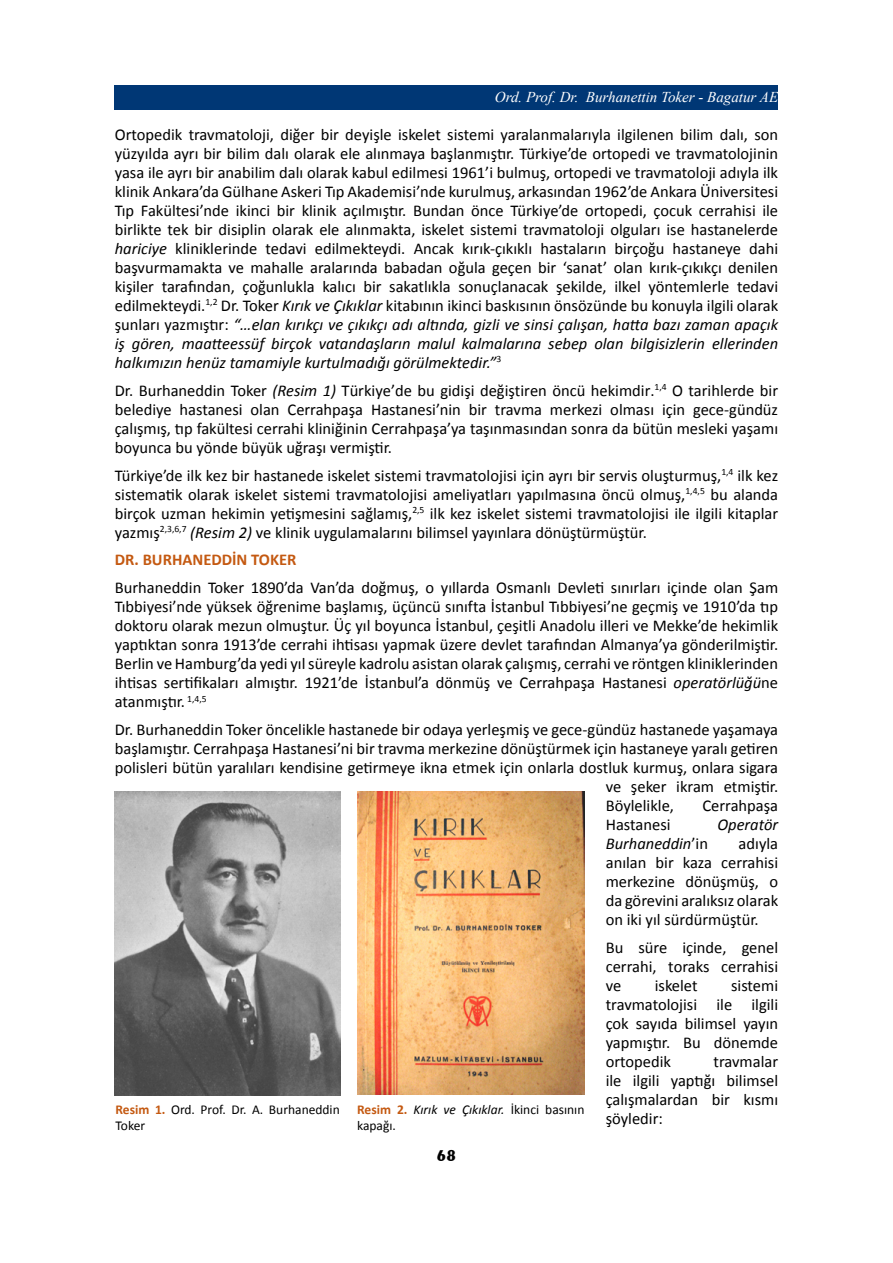
<style>
.page{position:relative;width:893px;height:1263px;background:#fff}
.page>*{position:absolute;margin:0;border:0;box-sizing:border-box;transform-origin:0 0}
.t1{font:16.5px/18.9px "Calibri";color:#000;text-align:justify}
.t2{font:italic 16.5px "Calibri";color:#000}
.t3{font:700 16.5px "Calibri";color:#c45911}
.t4{font:700 16.5px "Exotic 350 BT";color:#000}
.t5{font:italic 15px "Times New Roman";color:#fff}
.t6{font:13.5px/16.2px "Calibri";color:#000}
.s1{font-style:italic}
.s2{font-style:normal}
.s3{font-weight:700;color:#c45911}
</style>
<div class="page">
<div style="left:115px;top:85px;width:663px;height:24px;background:#003775"></div>
<img style="left:115px;top:792px;width:226px;height:303px">
<img style="left:357px;top:792px;width:227px;height:303px">
<p class="t5" style="left:495px;top:86px;width:285px">Ord. Prof. Dr. Burhanettin Toker - Bagatur AE</p>
<p class="t1" style="left:115px;top:125px;width:665px">Ortopedik travmatoloji, diğer bir deyişle iskelet sistemi yaralanmalarıyla ilgilenen bilim dalı, son yüzyılda ayrı bir bilim dalı olarak ele alınmaya başlanmıştır. Türkiye’de ortopedi ve travmatolojinin yasa ile ayrı bir anabilim dalı olarak kabul edilmesi 1961’i bulmuş, ortopedi ve travmatoloji adıyla ilk klinik Ankara’da Gülhane Askeri Tıp Akademisi’nde kurulmuş, arkasından 1962’de Ankara Üniversitesi Tıp Fakültesi’nde ikinci bir klinik açılmıştır. Bundan önce Türkiye’de ortopedi, çocuk cerrahisi ile birlikte tek bir disiplin olarak ele alınmakta, iskelet sistemi travmatoloji olguları ise hastanelerde <span class="s1">hariciye</span> kliniklerinde tedavi edilmekteydi. Ancak kırık-çıkıklı hastaların birçoğu hastaneye dahi başvurmamakta ve mahalle aralarında babadan oğula geçen bir ‘sanat’ olan kırık-çıkıkçı denilen kişiler tarafından, çoğunlukla kalıcı bir sakatlıkla sonuçlanacak şekilde, ilkel yöntemlerle tedavi edilmekteydi.<sup>1,2</sup> Dr. Toker <span class="s1">Kırık ve Çıkıklar</span> kitabının ikinci baskısının önsözünde bu konuyla ilgili olarak şunları yazmıştır: <span class="s1">“…elan kırıkçı ve çıkıkçı adı altında, gizli ve sinsi çalışan, hatta bazı zaman apaçık iş gören, maatteessüf birçok vatandaşların malul kalmalarına sebep olan bilgisizlerin ellerinden halkımızın henüz tamamiyle kurtulmadığı görülmektedir.”</span><sup>3</sup></p>
<p class="t1" style="left:115px;top:381px;width:665px">Dr. Burhaneddin Toker <span class="s1">(Resim 1)</span> Türkiye’de bu gidişi değiştiren öncü hekimdir.<sup>1,4</sup> O tarihlerde bir belediye hastanesi olan Cerrahpaşa Hastanesi’nin bir travma merkezi olması için gece-gündüz çalışmış, tıp fakültesi cerrahi kliniğinin Cerrahpaşa’ya taşınmasından sonra da bütün mesleki yaşamı boyunca bu yönde büyük uğraşı vermiştir.</p>
<p class="t1" style="left:115px;top:466px;width:665px">Türkiye’de ilk kez bir hastanede iskelet sistemi travmatolojisi için ayrı bir servis oluşturmuş,<sup>1,4</sup> ilk kez sistematik olarak iskelet sistemi travmatolojisi ameliyatları yapılmasına öncü olmuş,<sup>1,4,5</sup> bu alanda birçok uzman hekimin yetişmesini sağlamış,<sup>2,5</sup> ilk kez iskelet sistemi travmatolojisi ile ilgili kitaplar yazmış<sup>2,3,6,7</sup> <span class="s1">(Resim 2)</span> ve klinik uygulamalarını bilimsel yayınlara dönüştürmüştür.</p>
<p class="t3" style="left:115px;top:549px;width:183px">DR. BURHANEDDİN TOKER</p>
<p class="t1" style="left:115px;top:578px;width:665px">Burhaneddin Toker 1890’da Van’da doğmuş, o yıllarda Osmanlı Devleti sınırları içinde olan Şam Tıbbiyesi’nde yüksek öğrenime başlamış, üçüncü sınıfta İstanbul Tıbbiyesi’ne geçmiş ve 1910’da tıp doktoru olarak mezun olmuştur. Üç yıl boyunca İstanbul, çeşitli Anadolu illeri ve Mekke’de hekimlik yaptıktan sonra 1913’de cerrahi ihtisası yapmak üzere devlet tarafından Almanya’ya gönderilmiştir.<br>Berlin ve Hamburg’da yedi yıl süreyle kadrolu asistan olarak çalışmış, cerrahi ve röntgen kliniklerinden ihtisas sertifikaları almıştır. 1921’de İstanbul’a dönmüş ve Cerrahpaşa Hastanesi <span class="s1">operatörlüğü</span>ne atanmıştır. <sup>1,4,5</sup></p>
<p class="t1" style="left:115px;top:720px;width:665px">Dr. Burhaneddin Toker öncelikle hastanede bir odaya yerleşmiş ve gece-gündüz hastanede yaşamaya</p>
<p class="t1" style="left:115px;top:739px;width:665px">başlamıştır. Cerrahpaşa Hastanesi’ni bir travma merkezine dönüştürmek için hastaneye yaralı getiren</p>
<p class="t1" style="left:115px;top:758px;width:665px">polisleri bütün yaralıları kendisine getirmeye ikna etmek için onlarla dostluk kurmuş, onlara sigara</p>
<p class="t1" style="left:606px;top:777px;width:174px">ve şeker ikram etmiştir.</p>
<p class="t1" style="left:606px;top:796px;width:70px">Böylelikle,</p>
<p class="t1" style="left:702px;top:796px;width:77px">Cerrahpaşa</p>
<p class="t1" style="left:606px;top:815px;width:66px">Hastanesi</p>
<p class="t2" style="left:717px;top:813px;width:62px">Operatör</p>
<p class="t2" style="left:606px;top:832px;width:104px">Burhaneddin<span class="s2">’in</span></p>
<p class="t1" style="left:606px;top:834px;width:174px;text-indent:133px">adıyla anılan bir kaza cerrahisi merkezine dönüşmüş, o da görevini aralıksız olarak on iki yıl sürdürmüştür.</p>
<p class="t1" style="left:606px;top:938px;width:174px">Bu süre içinde, genel cerrahi, toraks cerrahisi ve</p>
<p class="t1" style="left:655px;top:976px;width:44px">iskelet</p>
<p class="t1" style="left:606px;top:976px;width:174px;text-indent:125px">sistemi travmatolojisi ile ilgili çok sayıda bilimsel yayın yapmıştır. Bu dönemde ortopedik</p>
<p class="t1" style="left:606px;top:1052px;width:174px;text-indent:108px">travmalar ile ilgili yaptığı bilimsel çalışmalardan bir kısmı şöyledir:</p>
<p class="t6" style="left:116px;top:1101px;width:226px"><span class="s3">Resim 1.</span> Ord. Prof. Dr. A. Burhaneddin<br>Toker</p>
<p class="t6" style="left:357px;top:1101px;width:229px"><span class="s3">Resim 2.</span> <span class="s1">Kırık ve Çıkıklar.</span> İkinci basının kapağı.</p>
<p class="t4" style="left:437px;top:1146px;width:21px">68</p>
</div>
